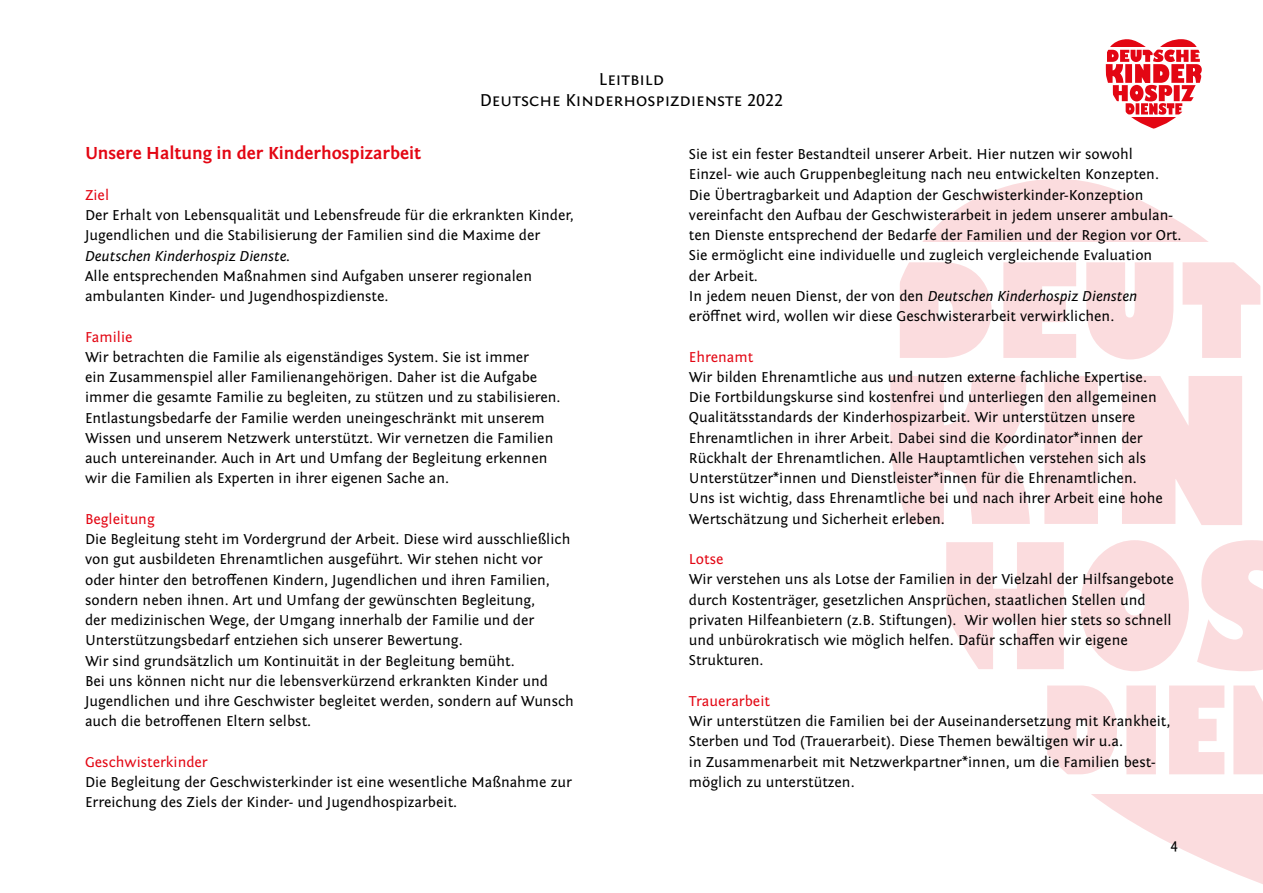
<style>
.page{position:relative;width:1263px;height:893px;background:#fff}
.page>*{position:absolute;margin:0;border:0;box-sizing:border-box;transform-origin:0 0}
.t1{font:18px/21.6px "Fontin Sans Small Caps";color:#000;text-align:center}
.t2{font:700 18px "Fontin Sans";color:#e30613}
.t3{font:15px/20.2px "Fontin Sans";color:#000}
.t4{font:15px "Fontin Sans";color:#e30613}
.t5{font:italic 15px "Fontin Sans";color:#000}
.s1{font-style:italic}
</style>
<div class="page">
<svg style="left:1047px;top:685px;width:216px;height:90px"></svg>
<svg style="left:946px;top:540px;width:317px;height:131px"></svg>
<svg style="left:890px;top:376px;width:352px;height:149px;fill:#fbdcde"></svg>
<svg style="left:900px;top:262px;width:361px;height:97px"></svg>
<svg style="left:923px;top:179px;width:284px;height:62px;fill:#fbdcde"></svg>
<svg style="left:1091px;top:794px;width:172px;height:90px;fill:#fbdcde"></svg>
<svg style="left:1106px;top:50px;width:96px;height:65px"></svg>
<svg style="left:1110px;top:39px;width:87px;height:8px"></svg>
<svg style="left:1131px;top:117px;width:45px;height:12px"></svg>
<p class="t1" style="left:480px;top:68px;width:305px">Leitbild<br>Deutsche Kinderhospizdienste 2022</p>
<p class="t2" style="left:85px;top:143px;width:338px">Unsere Haltung in der Kinderhospizarbeit</p>
<p class="t4" style="left:85px;top:187px;width:26px">Ziel</p>
<p class="t3" style="left:85px;top:205px;width:490px">Der Erhalt von Lebensqualität und Lebensfreude für die erkrankten Kinder,<br>Jugendlichen und die Stabilisierung der Familien sind die Maxime der</p>
<p class="t5" style="left:85px;top:247px;width:206px">Deutschen Kinderhospiz Dienste.</p>
<p class="t3" style="left:85px;top:266px;width:448px">Alle entsprechenden Maßnahmen sind Aufgaben unserer regionalen ambulanten Kinder- und Jugendhospizdienste.</p>
<p class="t4" style="left:85px;top:328px;width:49px">Familie</p>
<p class="t3" style="left:85px;top:347px;width:477px">Wir betrachten die Familie als eigenständiges System. Sie ist immer<br>ein Zusammenspiel aller Familienangehörigen. Daher ist die Aufgabe immer die gesamte Familie zu begleiten, zu stützen und zu stabilisieren.<br>Entlastungsbedarfe der Familie werden uneingeschränkt mit unserem Wissen und unserem Netzwerk unterstützt. Wir vernetzen die Familien auch untereinander. Auch in Art und Umfang der Begleitung erkennen wir die Familien als Experten in ihrer eigenen Sache an.</p>
<p class="t4" style="left:85px;top:511px;width:71px">Begleitung</p>
<p class="t3" style="left:85px;top:529px;width:490px">Die Begleitung steht im Vordergrund der Arbeit. Diese wird ausschließlich von gut ausbildeten Ehrenamtlichen ausgeführt. Wir stehen nicht vor oder hinter den betroffenen Kindern, Jugendlichen und ihren Familien, sondern neben ihnen. Art und Umfang der gewünschten Begleitung,<br>der medizinischen Wege, der Umgang innerhalb der Familie und der Unterstützungsbedarf entziehen sich unserer Bewertung.<br>Wir sind grundsätzlich um Kontinuität in der Begleitung bemüht.<br>Bei uns können nicht nur die lebensverkürzend erkrankten Kinder und Jugendlichen und ihre Geschwister begleitet werden, sondern auf Wunsch auch die betroffenen Eltern selbst.</p>
<p class="t4" style="left:85px;top:754px;width:124px">Geschwisterkinder</p>
<p class="t3" style="left:85px;top:772px;width:488px">Die Begleitung der Geschwisterkinder ist eine wesentliche Maßnahme zur<br>Erreichung des Ziels der Kinder- und Jugendhospizarbeit.</p>
<p class="t3" style="left:689px;top:144px;width:494px">Sie ist ein fester Bestandteil unserer Arbeit. Hier nutzen wir sowohl<br>Einzel- wie auch Gruppenbegleitung nach neu entwickelten Konzepten.<br>Die Übertragbarkeit und Adaption der Geschwisterkinder-Konzeption vereinfacht den Aufbau der Geschwisterarbeit in jedem unserer ambulan&shy;ten Dienste entsprechend der Bedarfe der Familien und der Region vor Ort.<br>Sie ermöglicht eine individuelle und zugleich vergleichende Evaluation<br>der Arbeit.<br>In jedem neuen Dienst, der von den <span class="s1">Deutschen Kinderhospiz Diensten </span>eröffnet wird, wollen wir diese Geschwisterarbeit verwirklichen.</p>
<p class="t4" style="left:689px;top:348px;width:66px">Ehrenamt</p>
<p class="t3" style="left:689px;top:367px;width:475px">Wir bilden Ehrenamtliche aus und nutzen externe fachliche Expertise.<br>Die Fortbildungskurse sind kostenfrei und unterliegen den allgemeinen Qualitätsstandards der Kinderhospizarbeit. Wir unterstützen unsere Ehrenamtlichen in ihrer Arbeit. Dabei sind die Koordinator*innen der Rückhalt der Ehrenamtlichen. Alle Hauptamtlichen verstehen sich als Unterstützer*innen und Dienstleister*innen für die Ehrenamtlichen.<br>Uns ist wichtig, dass Ehrenamtliche bei und nach ihrer Arbeit eine hohe Wertschätzung und Sicherheit erleben.</p>
<p class="t4" style="left:689px;top:551px;width:36px">Lotse</p>
<p class="t3" style="left:689px;top:570px;width:486px">Wir verstehen uns als Lotse der Familien in der Vielzahl der Hilfsangebote durch Kostenträger, gesetzlichen Ansprüchen, staatlichen Stellen und privaten Hilfeanbietern (z.B. Stiftungen). Wir wollen hier stets so schnell und unbürokratisch wie möglich helfen. Dafür schaffen wir eigene Strukturen.</p>
<p class="t4" style="left:689px;top:693px;width:83px">Trauerarbeit</p>
<p class="t3" style="left:689px;top:711px;width:483px">Wir unterstützen die Familien bei der Auseinandersetzung mit Krankheit, Sterben und Tod (Trauerarbeit). Diese Themen bewältigen wir u.a.<br>in Zusammenarbeit mit Netzwerkpartner*innen, um die Familien best&shy;möglich zu unterstützen.</p>
<p class="t3" style="left:1170px;top:835px;width:9px">4</p>
</div>
